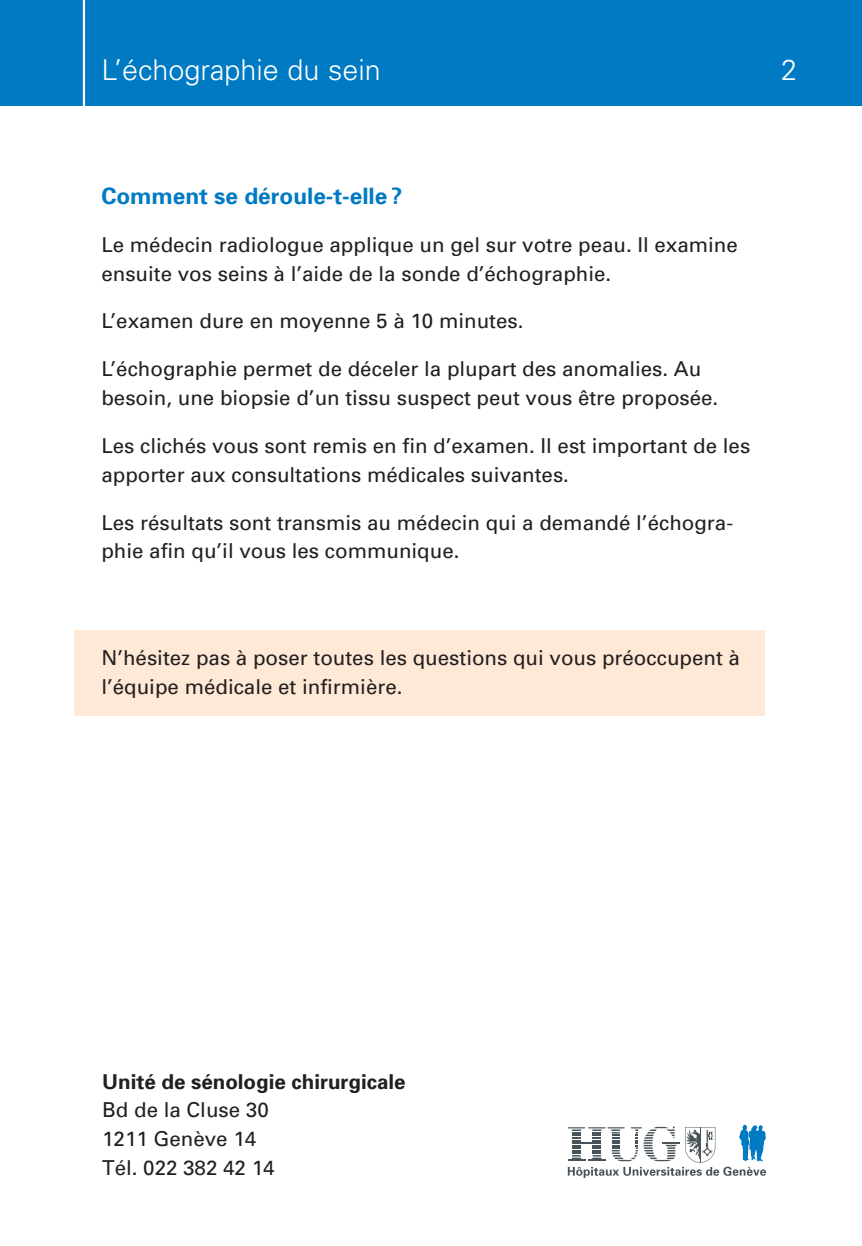
<style>
.page{position:relative;width:862px;height:1246px;background:#fff}
.page>*{position:absolute;margin:0;border:0;box-sizing:border-box;transform-origin:0 0}
.t1{font:300 28.8px "Univers";color:#fff}
.t2{font:700 22.5px "Univers";color:#007ac2}
.t3{font:20.47px/28.8px "Univers";color:#231f20}
.t4{font:700 20.47px "Univers";color:#231f20}
</style>
<div class="page">
<div style="left:75px;top:630px;width:690px;height:86px;background:#fee9d6"></div>
<div style="left:0;top:0;width:862px;height:106px;background:#007ac2"></div>
<hr style="left:83px;top:0;width:2px;height:162px;background:#fff">
<svg style="left:568px;top:1124px;width:198px;height:54px"></svg>
<h1 class="t1" style="left:101px;top:59px;width:281px">L’échographie du sein</h1>
<h1 class="t1" style="left:781px;top:59px;width:17px">2</h1>
<p class="t2" style="left:101px;top:188px;width:302px">Comment se déroule-t-elle ?</p>
<p class="t3" style="left:101px;top:232px;width:638px">Le médecin radiologue applique un gel sur votre peau. Il examine ensuite vos seins à l’aide de la sonde d’échographie.</p>
<p class="t3" style="left:101px;top:308px;width:423px">L’examen dure en moyenne 5 à 10 minutes.</p>
<p class="t3" style="left:101px;top:356px;width:618px">L’échographie permet de déceler la plupart des anomalies. Au besoin, une biopsie d’un tissu suspect peut vous être proposée.</p>
<p class="t3" style="left:101px;top:433px;width:650px">Les clichés vous sont remis en fin d’examen. Il est important de les apporter aux consultations médicales suivantes.</p>
<p class="t3" style="left:101px;top:510px;width:633px">Les résultats sont transmis au médecin qui a demandé l’échogra&shy;phie afin qu’il vous les communique.</p>
<p class="t3" style="left:101px;top:645px;width:640px">N’hésitez pas à poser toutes les questions qui vous préoccupent à l’équipe médicale et infirmière.</p>
<p class="t4" style="left:102px;top:1073px;width:305px">Unité de sénologie chirurgicale</p>
<p class="t3" style="left:102px;top:1097px;width:174px">Bd de la Cluse 30<br>1211 Genève 14<br>Tél. 022 382 42 14</p>
</div>
